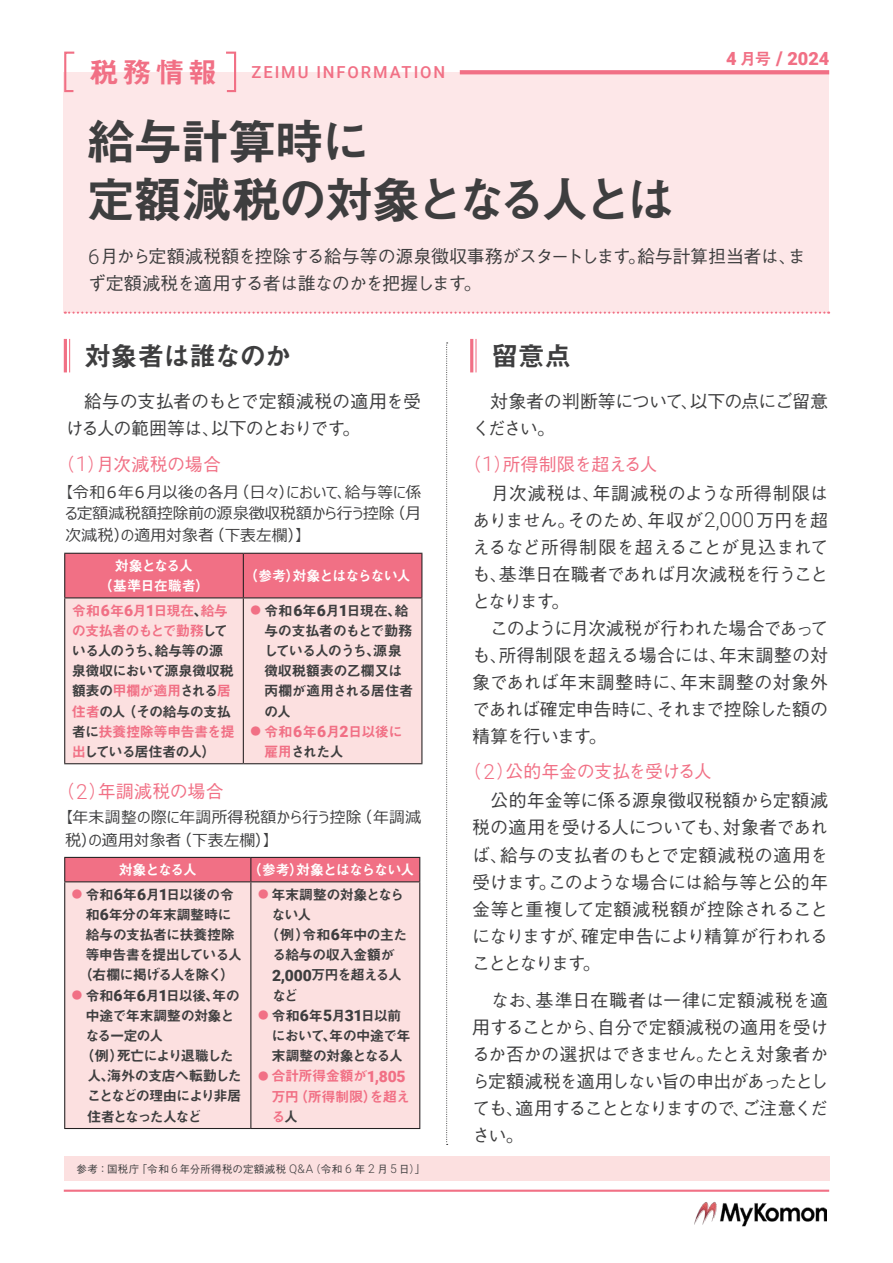
<style>
.page{position:relative;width:893px;height:1263px;background:#fff}
.page>*{position:absolute;margin:0;border:0;box-sizing:border-box;transform-origin:0 0}
.t1{font:49.5px/58.5px "Midashi Go Pr 6 N MB31";letter-spacing:-.055em;color:#3e3e3f}
.t2{font:27px "Midashi Go Pr 6 N MB31";letter-spacing:-.055em;color:#3e3e3f}
.t3{font:27px "Midashi Go Pr 6 N MB31";letter-spacing:-.035em;color:#3e3e3f}
.t4{font:900 18.15px "Roboto";color:#f17085}
.t5{font:500 18px/27px "Gothic BBB Pr 6 N";letter-spacing:-.03em;color:#3e3e3f}
.t6{font:500 18px/29.1px "Gothic BBB Pr 6 N";letter-spacing:-.01em;color:#3e3e3f}
.t7{font:500 18px/29.1px "Gothic BBB Pr 6 N";letter-spacing:.005em;color:#3e3e3f}
.t8{font:500 18px "Gothic BBB Pr 6 N";letter-spacing:.005em;color:#f17085}
.t9{font:500 16.5px "Roboto";letter-spacing:.115em;color:#f17085}
.t10{font:15.75px/21.8px "Meiryo UI";letter-spacing:.015em;color:#3e3e3f;text-align:justify}
.t11{font:14.25px/20.2px "Midashi Go Pr 6 N MB31";letter-spacing:-.06em;color:#3e3e3f}
.t12{font:14.25px/20.2px "Midashi Go Pr 6 N MB31";letter-spacing:-.05em;color:#f17085}
.t13{font:14.25px "Midashi Go Pr 6 N MB31";letter-spacing:-.085em;color:#fff}
.t14{font:14.25px "Midashi Go Pr 6 N MB31";letter-spacing:-.085em;color:#3e3e3f}
.t15{font:14.25px/20.2px "Midashi Go Pr 6 N MB31";letter-spacing:-.06em;color:#fff;text-align:center}
.t16{font:14.25px "Midashi Go Pr 6 N MB31";letter-spacing:-.105em;color:#3e3e3f}
.t17{font:14.25px "Midashi Go Pr 6 N MB31";letter-spacing:-.115em;color:#3e3e3f}
.t18{font:14.25px "Midashi Go Pr 6 N MB31";letter-spacing:-.14em;color:#3e3e3f}
.t19{font:500 10.5px "Gothic BBB Pr 6 N";letter-spacing:.035em;color:#3e3e3f}
.s1{font-family:"Midashi Go Pr 6 N MB31";font-weight:400;font-size:28.8px}
.s2{font-family:"Midashi Go Pr 6 N MB31";font-weight:400;font-size:16.5px}
.s3{font-size:18.9px}
.s4{font-family:"Roboto";font-weight:300;font-size:20.7px}
.s5{color:#f17085}
.s6{font-family:"Roboto";font-weight:900;font-size:15.75px;color:#f17085}
.s7{font-size:10.5px;color:#f17085}
.s8{font-family:"Roboto";font-weight:900;font-size:15.75px}
.s9{font-size:10.5px}
.s10{color:#3e3e3f}
.s11{font-family:"Roboto";font-weight:900;font-size:16.35px}
.s12{font-family:"Roboto";font-weight:300;font-size:12.15px}
.s13{font-family:"Roboto";font-weight:300;font-size:12px}
.s14{font-family:"Roboto";font-weight:300;font-size:20.7px;color:#f17085}
.s15{font-family:"Roboto";font-weight:300;font-size:20.55px}
</style>
<div class="page">
<img style="left:694px;top:1202px;width:132px;height:24px">
<div style="left:64px;top:72px;width:765px;height:241px;background:#fde7e8"></div>
<svg style="left:65px;top:312px;width:764px;height:2px"></svg>
<hr style="left:64px;top:1189px;width:765px;height:3px;background:#f17085">
<svg style="left:460px;top:70px;width:369px;height:4px"></svg>
<svg style="left:63px;top:51px;width:12px;height:42px"></svg>
<svg style="left:226px;top:51px;width:11px;height:42px"></svg>
<svg style="left:446px;top:342px;width:2px;height:803px"></svg>
<hr style="left:69px;top:339px;width:1px;height:33px;background:#f17085">
<hr style="left:64px;top:339px;width:3px;height:33px;background:#f17085">
<hr style="left:475px;top:339px;width:2px;height:33px;background:#f17085">
<hr style="left:470px;top:339px;width:3px;height:33px;background:#f17085">
<div style="left:64px;top:1156px;width:765px;height:25px;background:#fce0e0"></div>
<div style="left:65px;top:554px;width:356px;height:43px;background:#f17085"></div>
<div style="left:65px;top:598px;width:356px;height:165px;background:#fce0e0"></div>
<hr style="left:64px;top:553px;width:179px;height:1px;background:#231f20">
<hr style="left:64px;top:554px;width:1px;height:43px;background:#231f20">
<hr style="left:243px;top:553px;width:179px;height:1px;background:#231f20">
<hr style="left:243px;top:554px;width:1px;height:43px;background:#231f20">
<hr style="left:421px;top:554px;width:1px;height:43px;background:#231f20">
<hr style="left:64px;top:597px;width:179px;height:1px;background:#231f20">
<hr style="left:64px;top:598px;width:1px;height:165px;background:#231f20">
<hr style="left:243px;top:597px;width:179px;height:1px;background:#231f20">
<hr style="left:243px;top:598px;width:1px;height:165px;background:#231f20">
<hr style="left:421px;top:598px;width:1px;height:165px;background:#231f20">
<hr style="left:64px;top:763px;width:179px;height:1px;background:#231f20">
<hr style="left:243px;top:763px;width:179px;height:1px;background:#231f20">
<div style="left:65px;top:882px;width:354px;height:246px;background:#fce0e0"></div>
<div style="left:64px;top:857px;width:356px;height:24px;background:#f17085"></div>
<hr style="left:64px;top:881px;width:187px;height:1px;background:#231f20">
<hr style="left:64px;top:882px;width:1px;height:246px;background:#231f20">
<hr style="left:251px;top:881px;width:169px;height:1px;background:#231f20">
<hr style="left:250px;top:882px;width:1px;height:246px;background:#231f20">
<hr style="left:419px;top:882px;width:1px;height:246px;background:#231f20">
<hr style="left:64px;top:1128px;width:187px;height:1px;background:#231f20">
<hr style="left:251px;top:1128px;width:169px;height:1px;background:#231f20">
<p class="t9" style="left:90px;top:60px;width:357px"><span class="s1">税務情報　</span>ZEIMU INFORMATION</p>
<h1 class="t1" style="left:86px;top:110px;width:591px">給与計算時に<br>定額減税の対象となる人とは</h1>
<p class="t4" style="left:726px;top:46px;width:105px">4 <span class="s2">月号</span> <span class="s3">/</span> 2024</p>
<p class="t5" style="left:88px;top:242px;width:719px"><span class="s4">6</span>月から定額減税額を控除する給与等の源泉徴収事務がスタートします。給与計算担当者は、まず定額減税を適用する者は誰なのかを把握します。</p>
<h2 class="t2" style="left:85px;top:334px;width:209px">対象者は誰なのか</h2>
<p class="t5" style="left:65px;top:387px;width:357px">　給与の支払者のもとで定額減税の適用を受ける人の範囲等は、以下のとおりです。</p>
<p class="t8" style="left:56px;top:449px;width:166px">（<span class="s4">1</span>）月次減税の場合</p>
<p class="t10" style="left:65px;top:482px;width:357px">【令和6年6月以後の各月（日々）において、給与等に係る定額減税額控除前の源泉徴収税額から行う控除（月次減税）の適用対象者（下表左欄）】</p>
<p class="t15" style="left:99px;top:555px;width:112px">対象となる人<br>（基準日在職者）</p>
<p class="t13" style="left:244px;top:564px;width:168px">（参考）対象とはならない人</p>
<p class="t11" style="left:72px;top:599px;width:164px"><span class="s5">令和</span><span class="s6">6</span><span class="s5">年</span><span class="s6">6</span><span class="s5">月</span><span class="s6">1</span><span class="s5">日現在</span>、<span class="s5">給与の支払者のもとで勤務</span>している人のうち、給与等の源泉徴収において源泉徴収税額表の<span class="s5">甲欄が適用</span>される<span class="s5">居住者</span>の人（その給与の支払者に<span class="s5">扶養控除等申告書を提出</span>している居住者の人）</p>
<p class="t11" style="left:264px;top:599px;width:151px;text-indent:-14px"><span class="s7">●</span> 令和<span class="s8">6</span>年<span class="s8">6</span>月<span class="s8">1</span>日現在、給与の支払者のもとで勤務している人のうち、源泉徴収税額表の乙欄又は丙欄が適用される居住者の人</p>
<p class="t12" style="left:264px;top:721px;width:140px;text-indent:-14px"><span class="s9">●</span> 令和<span class="s8">6</span>年<span class="s8">6</span>月<span class="s8">2</span>日以後に雇用<span class="s10">された人</span></p>
<p class="t8" style="left:56px;top:777px;width:169px">（<span class="s4">2</span>）年調減税の場合</p>
<p class="t10" style="left:65px;top:807px;width:357px;line-height:22.4px">【年末調整の際に年調所得税額から行う控除（年調減税）の適用対象者（下表左欄）】</p>
<p class="t13" style="left:119px;top:858px;width:80px">対象となる人</p>
<p class="t13" style="left:248px;top:858px;width:168px">（参考）対象とはならない人</p>
<p class="t11" style="left:72px;top:883px;width:163px"><span class="s7">●</span> 令和<span class="s8">6</span>年<span class="s8">6</span>月<span class="s8">1</span>日以後の令</p>
<p class="t11" style="left:85px;top:903px;width:148px">和<span class="s8">6</span>年分の年末調整時に</p>
<p class="t11" style="left:85px;top:924px;width:151px">給与の支払者に扶養控除</p>
<p class="t11" style="left:85px;top:944px;width:158px">等申告書を提出している人</p>
<p class="t14" style="left:78px;top:963px;width:158px">（右欄に掲げる人を除く）</p>
<p class="t11" style="left:72px;top:984px;width:169px"><span class="s7">●</span> 令和<span class="s8">6</span>年<span class="s8">6</span>月<span class="s8">1</span>日以後、年の</p>
<p class="t11" style="left:85px;top:1004px;width:151px">中途で年末調整の対象と</p>
<p class="t11" style="left:85px;top:1025px;width:79px">なる一定の人</p>
<p class="t16" style="left:80px;top:1044px;width:155px">（例）死亡により退職した</p>
<p class="t11" style="left:87px;top:1065px;width:156px">人、海外の支店へ転勤した</p>
<p class="t17" style="left:87px;top:1085px;width:156px">ことなどの理由により非居</p>
<p class="t18" style="left:87px;top:1105px;width:116px">住者となった人など</p>
<p class="t11" style="left:258px;top:883px;width:148px"><span class="s7">●</span> 年末調整の対象となら</p>
<p class="t11" style="left:272px;top:903px;width:41px">ない人</p>
<p class="t11" style="left:265px;top:924px;width:144px">（例）令和<span class="s8">6</span>年中の主た</p>
<p class="t11" style="left:272px;top:944px;width:124px">る給与の収入金額が</p>
<p class="t14" style="left:272px;top:963px;width:131px"><span class="s8">2</span><span class="s11">,</span><span class="s8">000</span>万円を超える人</p>
<p class="t11" style="left:272px;top:984px;width:28px">など</p>
<p class="t11" style="left:272px;top:1004px;width:141px;text-indent:-14px"><span class="s7">●</span> 令和<span class="s8">6</span>年<span class="s8">5</span>月<span class="s8">31</span>日以前において、年の中途で年末調整の対象となる人</p>
<p class="t12" style="left:272px;top:1065px;width:140px;text-indent:-14px"><span class="s9">●</span> 合計所得金額が<span class="s8">1</span><span class="s11">,</span><span class="s8">805</span>万円（所得制限）を超える<span class="s10">人</span></p>
<p class="t19" style="left:77px;top:1160px;width:350px">参考：国税庁「令和 <span class="s12">6</span>年分所得税の定額減税 <span class="s13">Q&amp;A</span>（令和 <span class="s12">6</span> 年 <span class="s12">2</span> 月 <span class="s12">5</span> 日）」</p>
<h2 class="t3" style="left:491px;top:334px;width:82px">留意点</h2>
<p class="t5" style="left:472px;top:387px;width:357px">　対象者の判断等について、以下の点にご留意ください。</p>
<p class="t7" style="left:472px;top:448px;width:357px;text-indent:-9px"><span class="s5">（</span><span class="s14">1</span><span class="s5">）所得制限を超える人<br></span>　月次減税は、年調減税のような所得制限は</p>
<p class="t5" style="left:472px;top:505px;width:357px">ありません。そのため、年収が<span class="s4">2</span><span class="s15">,</span><span class="s4">000</span>万円を超えるなど所得制限を超えることが見込まれても、基準日在職者であれば月次減税を行うこととなります。<br>　このように月次減税が行われた場合であっても、所得制限を超える場合には、年末調整の対象であれば年末調整時に、年末調整の対象外であれば確定申告時に、それまで控除した額の精算を行います。</p>
<p class="t6" style="left:472px;top:756px;width:357px;text-indent:-9px"><span class="s5">（</span><span class="s14">2</span><span class="s5">）公的年金の支払を受ける人<br></span>　公的年金等に係る源泉徴収税額から定額減</p>
<p class="t5" style="left:472px;top:813px;width:357px;text-align:justify">税の適用を受ける人についても、対象者であれば、給与の支払者のもとで定額減税の適用を受けます。このような場合には給与等と公的年金等と重複して定額減税額が控除されることになりますが、確定申告により精算が行われることとなります。</p>
<p class="t5" style="left:472px;top:986px;width:357px;text-align:justify">　なお、基準日在職者は一律に定額減税を適用することから、自分で定額減税の適用を受けるか否かの選択はできません。たとえ対象者から定額減税を適用しない旨の申出があったとしても、適用することとなりますので、ご注意ください。</p>
</div>
